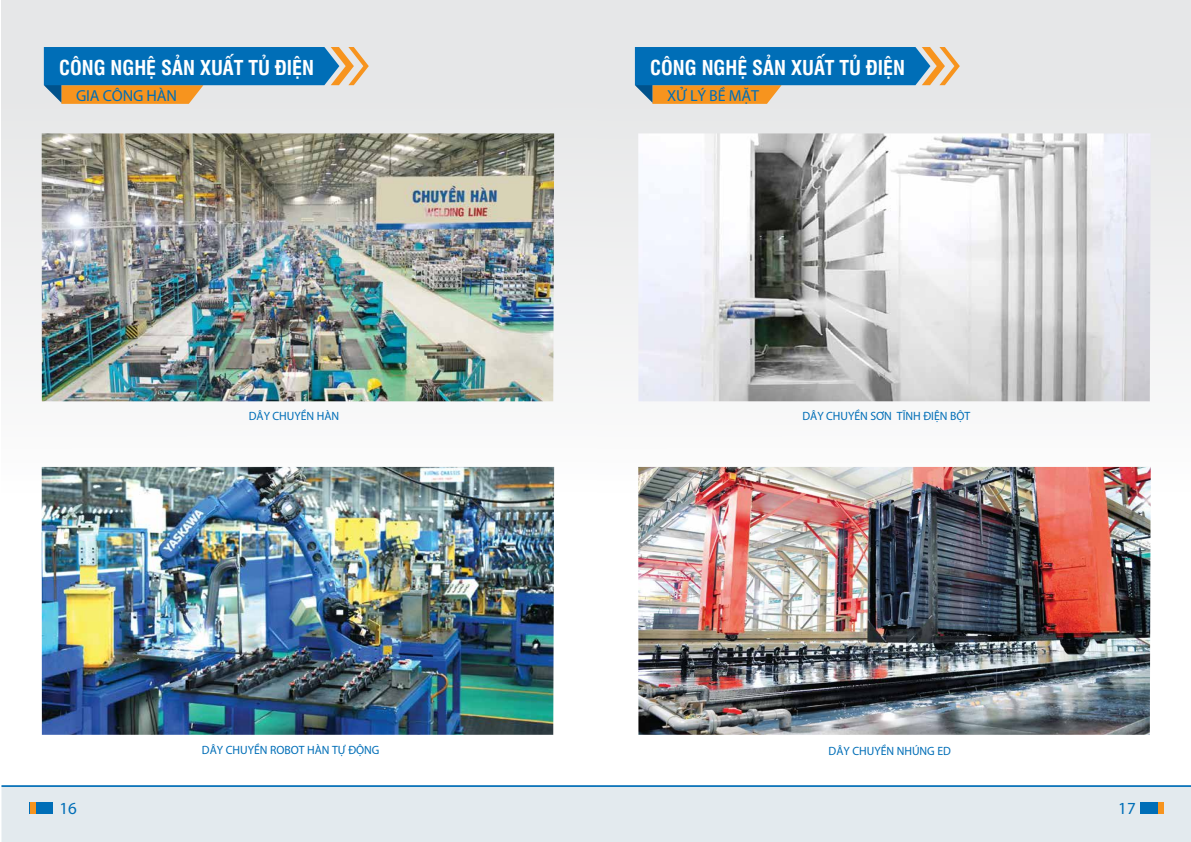
<style>
.page{position:relative;width:1191px;height:842px;background:#fff}
.page>*{position:absolute;margin:0;border:0;box-sizing:border-box;transform-origin:0 0}
.t1{font:700 20px "UTM Swiss Condensed";color:#fff}
.t2{font:17px "Myriad Pro";color:#006eb7}
.t3{font:16px "Myriad Pro";letter-spacing:-.01em;color:#006eb7}
.t4{font:12px "Myriad Pro";color:#006eb7}
</style>
<div class="page">
<div style="left:597px;top:0;width:594px;height:842px;background:linear-gradient(to right,#f4f5f5,#f1f2f2)"></div>
<div style="left:1px;top:0;width:596px;height:842px;background:linear-gradient(to right,#f4f4f5,#f1f2f2)"></div>
<img style="left:42px;top:133px;width:512px;height:268px">
<img style="left:42px;top:467px;width:512px;height:268px">
<img style="left:638px;top:133px;width:512px;height:268px">
<img style="left:638px;top:467px;width:512px;height:268px">
<div style="left:1px;top:785px;width:1190px;height:57px;background:#e3eaee"></div>
<svg style="left:44px;top:47px;width:325px;height:57px;background:#5e90a9"></svg>
<svg style="left:635px;top:47px;width:324px;height:57px;background:#5c90ab"></svg>
<h1 class="t1" style="left:59px;top:52px;width:256px">CÔNG NGHỆ SẢN XUẤT TỦ ĐIỆN</h1>
<h3 class="t3" style="left:76px;top:86px;width:102px">GIA CÔNG HÀN</h3>
<h1 class="t1" style="left:650px;top:52px;width:256px">CÔNG NGHỆ SẢN XUẤT TỦ ĐIỆN</h1>
<h3 class="t3" style="left:667px;top:86px;width:93px">XỬ LÝ BỀ MẶT</h3>
<p class="t4" style="left:249px;top:408px;width:92px">DÂY CHUYỀN HÀN</p>
<p class="t4" style="left:802px;top:408px;width:169px">DÂY CHUYỀN SƠN TĨNH ĐIỆN BỘT</p>
<p class="t4" style="left:202px;top:742px;width:179px">DÂY CHUYỀN ROBOT HÀN TỰ ĐỘNG</p>
<p class="t4" style="left:828px;top:743px;width:124px">DÂY CHUYỀN NHÚNG ED</p>
<h2 class="t2" style="left:59px;top:797px;width:19px">16</h2>
<h2 class="t2" style="left:1118px;top:797px;width:19px">17</h2>
</div>
